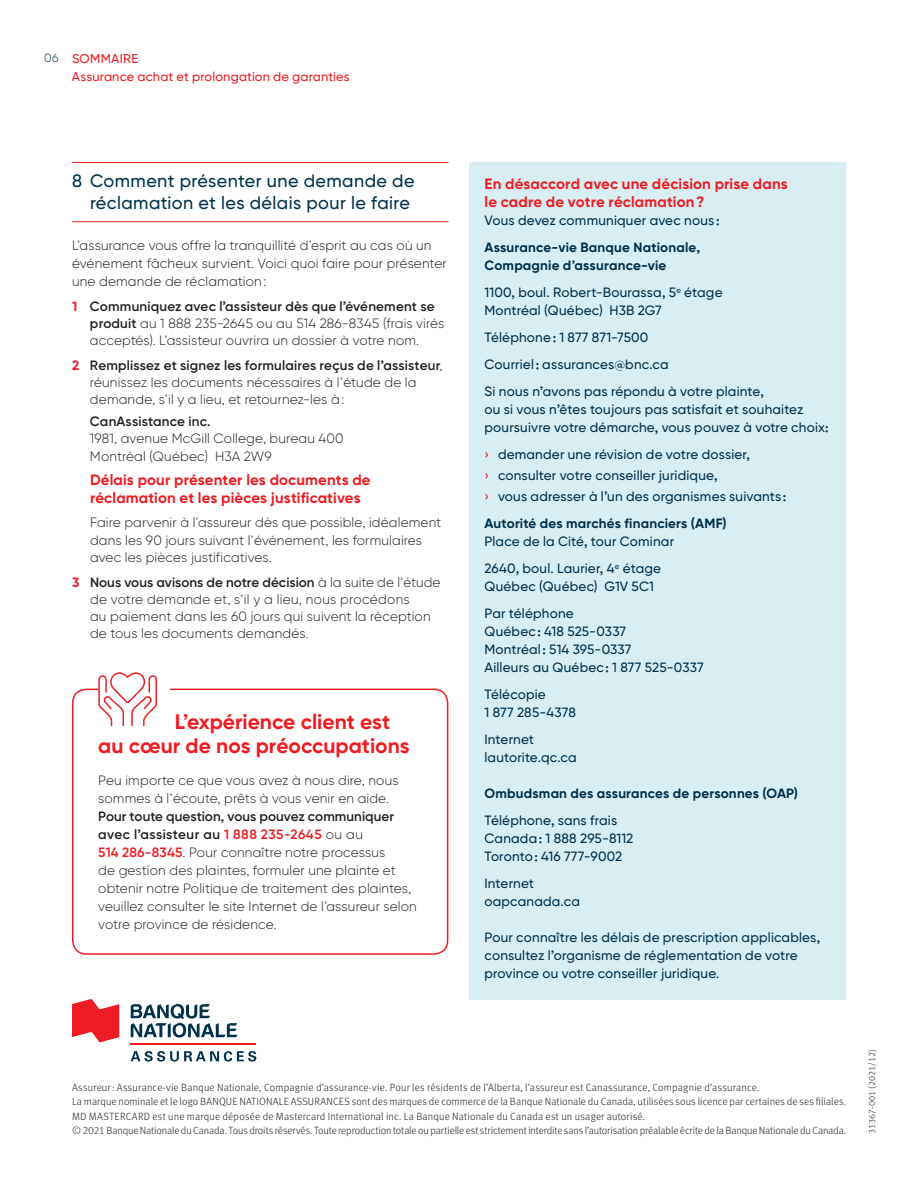
<style>
.page{position:relative;width:918px;height:1188px;background:#fff}
.page>*{position:absolute;margin:0;border:0;box-sizing:border-box;transform-origin:0 0}
.t1{font:700 21px/24px "Gilroy BN";color:#ee1d23}
.t2{font:500 18px/22.5px "Gilroy BN";letter-spacing:.02em;color:#00314d;text-align:right}
.t3{font:700 15px/17.2px "Gilroy BN";letter-spacing:.01em;color:#ee1d23}
.t4{font:300 13.5px/17.2px "Gilroy BN";letter-spacing:.01em;color:#231f20}
.t5{font:500 13.5px/18px "Gilroy BN";letter-spacing:.015em;color:#00314d}
.t6{font:700 13.5px/18px "Gilroy BN";letter-spacing:.015em;color:#00314d}
.t7{font:600 13.5px "Gilroy BN";letter-spacing:.015em;color:#231f20}
.t8{font:500 12.75px/18px "Gilroy BN";letter-spacing:.015em;color:#ee1d23}
.t9{font:300 12px "Gilroy BN";color:#00314d}
.t10{font:300 10.5px/14.2px "Meta OT";letter-spacing:.01em;color:#231f20}
.t11{font:300 9px "Meta OT";letter-spacing:-.015em;color:#231f20}
.s1{font-weight:700;color:#ee1d23}
.s2{font-weight:600}
.s3{font-weight:600;color:#ee1d23}
.s4{color:#ee1d23}
</style>
<div class="page">
<hr style="left:72px;top:162px;width:376px;height:1px;background:#ee1d23">
<hr style="left:72px;top:221px;width:376px;height:1px;background:#ee1d23">
<div style="left:470px;top:162px;width:376px;height:838px;background:#d9eef3"></div>
<svg style="left:72px;top:999px;width:47px;height:43px"></svg>
<svg style="left:131px;top:1004px;width:107px;height:34px"></svg>
<hr style="left:131px;top:1044px;width:125px;height:1px;background:#ee1d23">
<svg style="left:131px;top:1051px;width:125px;height:11px"></svg>
<svg style="left:98px;top:672px;width:59px;height:55px"></svg>
<div style="left:72px;top:689px;width:376px;height:266px;border:2px solid #ee1d23;border-radius:13px"></div>
<p class="t9" style="left:44px;top:51px;width:16px">06</p>
<p class="t8" style="left:72px;top:49px;width:279px">SOMMAIRE<br>Assurance achat et prolongation de garanties</p>
<h2 class="t2" style="left:72px;top:169px;width:344px">8 Comment présenter une demande de réclamation et les délais pour le faire</h2>
<p class="t4" style="left:72px;top:236px;width:376px;line-height:18px">L’assurance vous offre la tranquillité d’esprit au cas où un événement fâcheux survient. Voici quoi faire pour présenter une demande de réclamation:</p>
<p class="t4" style="left:90px;top:297px;width:356px;text-indent:-18px"><span class="s1">1</span> <span class="s2">Communiquez avec l'assisteur dès que l'événement se produit</span> au 1 888 235-2645 ou au 514 286-8345 (frais virés acceptés). L’assisteur ouvrira un dossier à votre nom.</p>
<p class="t4" style="left:90px;top:356px;width:354px;text-indent:-18px"><span class="s1">2</span> <span class="s2">Remplissez et signez les formulaires reçus de l’assisteur</span>, réunissez les documents nécessaires à l’étude de la demande, s’il y a lieu, et retournez-les à:</p>
<p class="t7" style="left:90px;top:413px;width:122px">CanAssistance inc.</p>
<p class="t4" style="left:90px;top:430px;width:255px">1981, avenue McGill College, bureau 400<br>Montréal (Québec) H3A 2W9</p>
<p class="t3" style="left:90px;top:471px;width:282px">Délais pour présenter les documents de réclamation et les pièces justificatives</p>
<p class="t4" style="left:90px;top:514px;width:353px">Faire parvenir à l’assureur dès que possible, idéalement dans les 90 jours suivant l’événement, les formulaires avec les pièces justificatives.</p>
<p class="t4" style="left:90px;top:573px;width:352px;text-indent:-18px"><span class="s1">3</span> <span class="s2">Nous vous avisons de notre décision</span> à la suite de l’étude de votre demande et, s’il y a lieu, nous procédons<br>au paiement dans les 60 jours qui suivent la réception de tous les documents demandés.</p>
<h1 class="t1" style="left:98px;top:710px;width:313px;text-indent:77px">L’expérience client est au cœur de nos préoccupations</h1>
<p class="t4" style="left:98px;top:771px;width:302px;line-height:18px">Peu importe ce que vous avez à nous dire, nous sommes à l’écoute, prêts à vous venir en aide.</p>
<p class="t4" style="left:98px;top:807px;width:320px;line-height:18px"><span class="s2">Pour toute question, vous pouvez communiquer avec l'assisteur au</span> <span class="s3">1 888 235-2645</span> ou au<br><span class="s3">514 286-8345</span>. Pour connaître notre processus<br>de gestion des plaintes, formuler une plainte et obtenir notre Politique de traitement des plaintes, veuillez consulter le site Internet de l’assureur selon votre province de résidence.</p>
<p class="t3" style="left:484px;top:175px;width:305px;line-height:18px">En désaccord avec une décision prise dans le cadre de votre réclamation?</p>
<p class="t5" style="left:484px;top:211px;width:236px">Vous devez communiquer avec nous :</p>
<p class="t6" style="left:484px;top:238px;width:217px">Assurance-vie Banque Nationale,<br>Compagnie d’assurance-vie</p>
<p class="t5" style="left:484px;top:283px;width:240px">1100, boul. Robert-Bourassa, 5<sup>e</sup> étage<br>Montréal (Québec) H3B 2G7</p>
<p class="t5" style="left:485px;top:324px;width:281px;line-height:27px">Téléphone: 1 877 871-7500<br>Courriel : assurances@bnc.ca<br>Si nous n’avons pas répondu à votre plainte,</p>
<p class="t5" style="left:485px;top:400px;width:346px">ou si vous n’êtes toujours pas satisfait et souhaitez poursuivre votre démarche, vous pouvez à votre choix:</p>
<p class="t5" style="left:485px;top:444px;width:303px;line-height:21px"><span class="s4">›</span> demander une révision de votre dossier,<br><span class="s4">›</span> consulter votre conseiller juridique,<br><span class="s4">›</span> vous adresser à l’un des organismes suivants :</p>
<p class="t6" style="left:485px;top:514px;width:244px">Autorité des marchés financiers (AMF)</p>
<p class="t5" style="left:485px;top:528px;width:191px;line-height:27px">Place de la Cité, tour Cominar<br>2640, boul. Laurier, 4<sup>e</sup> étage</p>
<p class="t5" style="left:484px;top:573px;width:171px;line-height:27px">Québec (Québec) G1V 5C1<br>Par téléphone</p>
<p class="t5" style="left:484px;top:622px;width:221px">Québec: 418 525-0337<br>Montréal : 514 395-0337<br>Ailleurs au Québec: 1 877 525-0337</p>
<p class="t5" style="left:484px;top:685px;width:93px">Télécopie<br>1 877 285-4378</p>
<p class="t5" style="left:484px;top:730px;width:94px">Internet lautorite.qc.ca</p>
<p class="t6" style="left:484px;top:784px;width:315px">Ombudsman des assurances de personnes (OAP)</p>
<p class="t5" style="left:484px;top:811px;width:150px">Téléphone, sans frais<br>Canada: 1 888 295-8112<br>Toronto: 416 777-9002</p>
<p class="t5" style="left:484px;top:874px;width:97px">Internet oapcanada.ca</p>
<p class="t5" style="left:484px;top:928px;width:337px">Pour connaître les délais de prescription applicables, consultez l’organisme de réglementation de votre province ou votre conseiller juridique.</p>
<p class="t10" style="left:72px;top:1081px;width:776px">Assureur: Assurance-vie Banque Nationale, Compagnie d’assurance-vie. Pour les résidents de l’Alberta, l’assureur est Canassurance, Compagnie d’assurance.<br>La marque nominale et le logo BANQUE NATIONALE ASSURANCES sont des marques de commerce de la Banque Nationale du Canada, utilisées sous licence par certaines de ses filiales.<br>MD MASTERCARD est une marque déposée de Mastercard International inc. La Banque Nationale du Canada est un usager autorisé.<br>© 2021 Banque Nationale du Canada. Tous droits réservés. Toute reproduction totale ou partielle est strictement interdite sans l’autorisation préalable écrite de la Banque Nationale du Canada.</p>
<p class="t11" style="left:867px;top:1134px;width:86px;rotate:-90deg">31367-001 (2021/12)</p>
</div>
